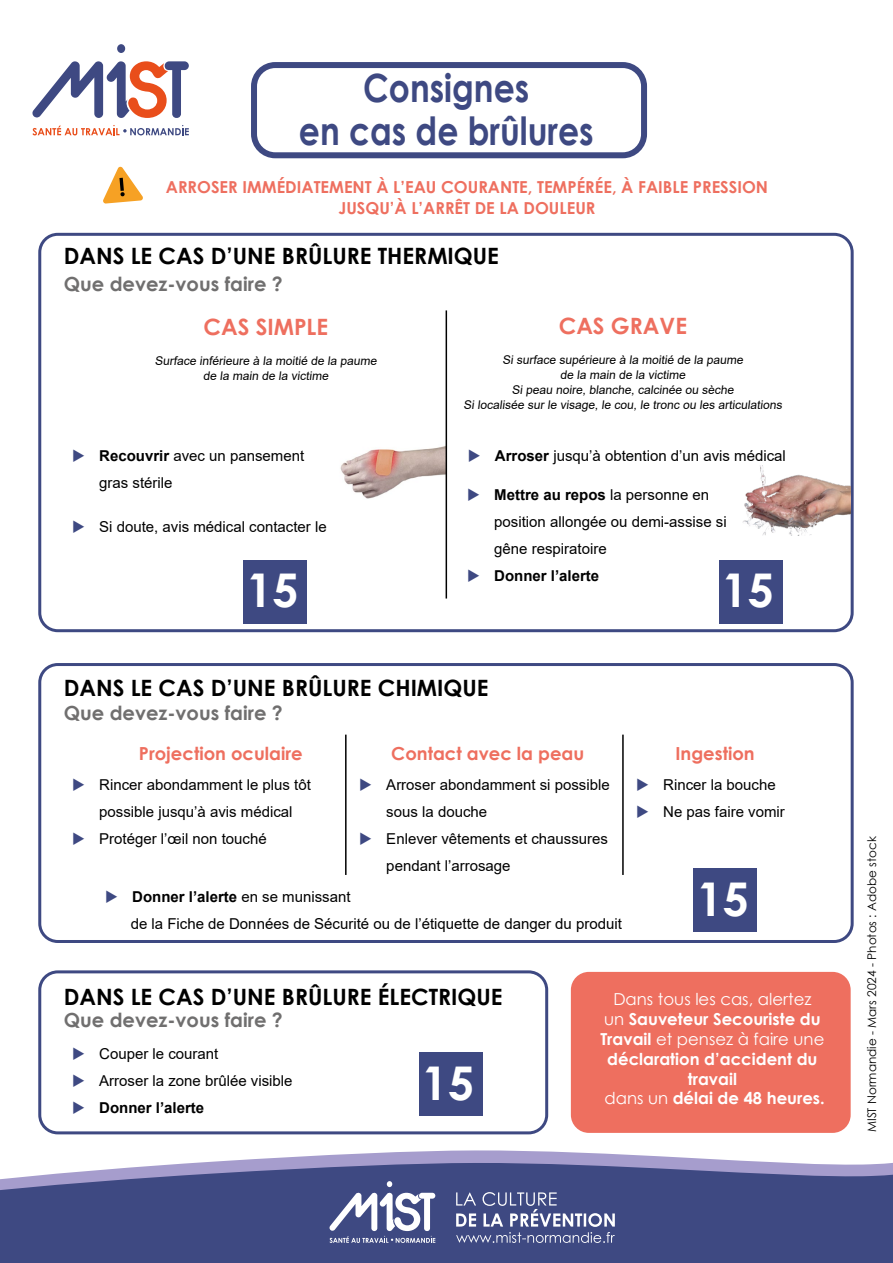
<style>
.page{position:relative;width:893px;height:1263px;background:#fff}
.page>*{position:absolute;margin:0;border:0;box-sizing:border-box;transform-origin:0 0}
.t1{font:700 46.5px "Century Gothic";color:#fff}
.t2{font:700 39px "Century Gothic";color:#3e4982;scale:.84 1}
.t3{font:700 22.5px "Century Gothic";color:#000}
.t4{font:700 22.5px "Century Gothic";color:#ee6f5f}
.t5{font:700 19.5px "Century Gothic";color:#706f6f}
.t6{font:700 18px "Century Gothic";color:#ee6f5f}
.t7{font:700 16.5px/19.8px "Century Gothic";color:#fff;text-align:center}
.t8{font:700 16.5px "Century Gothic";color:#ee6f5f}
.t9{font:15px/27px "Arial";color:#000}
.t10{font:700 15px "Arial";color:#000}
.t11{font:12px "Arial";color:#000}
.t12{font:12px "Century Gothic";color:#000}
.s1{font-weight:700}
.s2{font-weight:400}
</style>
<div class="page">
<div style="left:117px;top:44px;width:8px;height:9px;background:#3e4982;border-radius:50%"></div>
<svg style="left:32px;top:61px;width:157px;height:57px"></svg>
<svg style="left:32px;top:125px;width:157px;height:10px"></svg>
<svg style="left:258px;top:1150px;width:450px;height:9px;fill:#a69dcd"></svg>
<svg style="left:0;top:1159px;width:893px;height:104px;background:#50598e"></svg>
<svg style="left:329px;top:1181px;width:106px;height:62px"></svg>
<svg style="left:456px;top:1192px;width:159px;height:51px;background:#646d9a"></svg>
<div style="left:38px;top:233px;width:816px;height:399px;border:3px solid #3e4982;border-radius:18px"></div>
<div style="left:38px;top:663px;width:816px;height:280px;border:3px solid #3e4982;border-radius:18px"></div>
<div style="left:38px;top:970px;width:510px;height:164px;border:3px solid #3e4982;border-radius:18px"></div>
<div style="left:571px;top:972px;width:280px;height:161px;background:#ee6f5f;border-radius:18px"></div>
<img style="left:340px;top:446px;width:105px;height:53px">
<img style="left:743px;top:465px;width:108px;height:70px">
<hr style="left:446px;top:310px;width:1px;height:288px;background:#000">
<hr style="left:345px;top:735px;width:2px;height:140px;background:#000">
<hr style="left:622px;top:735px;width:2px;height:140px;background:#000">
<div style="left:243px;top:560px;width:64px;height:64px;background:#3e4982"></div>
<div style="left:419px;top:1052px;width:63px;height:64px;background:#3e4982"></div>
<div style="left:719px;top:560px;width:63px;height:64px;background:#3e4982"></div>
<div style="left:693px;top:868px;width:64px;height:64px;background:#3e4982"></div>
<svg style="left:103px;top:166px;width:40px;height:38px"></svg>
<div style="left:251px;top:62px;width:396px;height:96px;border:6px solid #3e4982;border-radius:21px"></div>
<p class="t2" style="left:363px;top:59px;width:199px">Consignes</p>
<p class="t2" style="left:299px;top:101px;width:352px">en cas de brûlures</p>
<p class="t8" style="left:166px;top:175px;width:604px">ARROSER IMMÉDIATEMENT À L’EAU COURANTE, TEMPÉRÉE, À FAIBLE PRESSION</p>
<p class="t8" style="left:338px;top:196px;width:259px">JUSQU’À L’ARRÊT DE LA DOULEUR</p>
<p class="t3" style="left:64px;top:239px;width:437px">DANS LE CAS D’UNE BRÛLURE THERMIQUE</p>
<p class="t5" style="left:64px;top:269px;width:221px">Que devez-vous faire ?</p>
<p class="t4" style="left:204px;top:309px;width:126px">CAS SIMPLE</p>
<p class="t11" style="left:155px;top:352px;width:226px">Surface inférieure à la moitié de la paume</p>
<p class="t11" style="left:203px;top:367px;width:129px">de la main de la victime</p>
<p class="t9" style="left:99px;top:442px;width:207px"><span class="s1">Recouvrir</span> avec un pansement gras stérile</p>
<p class="t9" style="left:99px;top:513px;width:229px">Si doute, avis médical contacter le</p>
<p class="t1" style="left:246px;top:555px;width:54px">15</p>
<p class="t4" style="left:559px;top:308px;width:130px">CAS GRAVE</p>
<p class="t11" style="left:502px;top:351px;width:244px">Si surface supérieure à la moitié de la paume</p>
<p class="t11" style="left:560px;top:366px;width:129px">de la main de la victime</p>
<p class="t11" style="left:512px;top:381px;width:226px">Si peau noire, blanche, calcinée ou sèche</p>
<p class="t11" style="left:463px;top:396px;width:322px">Si localisée sur le visage, le cou, le tronc ou les articulations</p>
<p class="t9" style="left:495px;top:442px;width:292px"><span class="s1">Arroser</span> jusqu’à obtention d’un avis médical</p>
<p class="t9" style="left:494px;top:481px;width:234px"><span class="s1">Mettre au repos</span> la personne en position allongée ou demi-assise si gêne respiratoire</p>
<p class="t10" style="left:494px;top:565px;width:107px">Donner l’alerte</p>
<p class="t1" style="left:722px;top:555px;width:54px">15</p>
<p class="t3" style="left:64px;top:670px;width:426px">DANS LE CAS D’UNE BRÛLURE CHIMIQUE</p>
<p class="t5" style="left:64px;top:698px;width:221px">Que devez-vous faire ?</p>
<p class="t6" style="left:139px;top:740px;width:165px">Projection oculaire</p>
<p class="t6" style="left:391px;top:740px;width:194px">Contact avec la peau</p>
<p class="t6" style="left:676px;top:740px;width:81px">Ingestion</p>
<p class="t9" style="left:99px;top:771px;width:213px">Rincer abondamment le plus tôt possible jusqu’à avis médical</p>
<p class="t9" style="left:99px;top:825px;width:169px">Protéger l’œil non touché</p>
<p class="t9" style="left:386px;top:771px;width:225px">Arroser abondamment si possible sous la douche</p>
<p class="t9" style="left:386px;top:825px;width:223px">Enlever vêtements et chaussures pendant l’arrosage</p>
<p class="t10" style="left:132px;top:886px;width:220px">Donner l’alerte <span class="s2">en se munissant</span></p>
<p class="t9" style="left:131px;top:910px;width:493px">de la Fiche de Données de Sécurité ou de l’étiquette de danger du produit</p>
<p class="t9" style="left:663px;top:771px;width:114px">Rincer la bouche</p>
<p class="t9" style="left:663px;top:798px;width:123px">Ne pas faire vomir</p>
<p class="t1" style="left:697px;top:864px;width:54px">15</p>
<p class="t3" style="left:64px;top:979px;width:440px">DANS LE CAS D’UNE BRÛLURE ÉLECTRIQUE</p>
<p class="t5" style="left:64px;top:1005px;width:221px">Que devez-vous faire ?</p>
<p class="t9" style="left:99px;top:1040px;width:121px">Couper le courant</p>
<p class="t9" style="left:99px;top:1067px;width:195px">Arroser la zone brûlée visible</p>
<p class="t10" style="left:99px;top:1097px;width:107px">Donner l’alerte</p>
<p class="t1" style="left:422px;top:1048px;width:54px">15</p>
<p class="t7" style="left:600px;top:989px;width:226px"><span class="s2">Dans tous les cas, alertez<br>un</span> Sauveteur Secouriste du<br>Travail <span class="s2">et pensez à faire une </span>déclaration d’accident du travail</p>
<p class="t7" style="left:604px;top:1088px;width:222px"><span class="s2">dans un</span> délai de 48 heures.</p>
<p class="t12" style="left:863px;top:1132px;width:297px;rotate:-90deg">MIST Normandie - Mars 2024 - Photos : Adobe stock</p>
</div>
